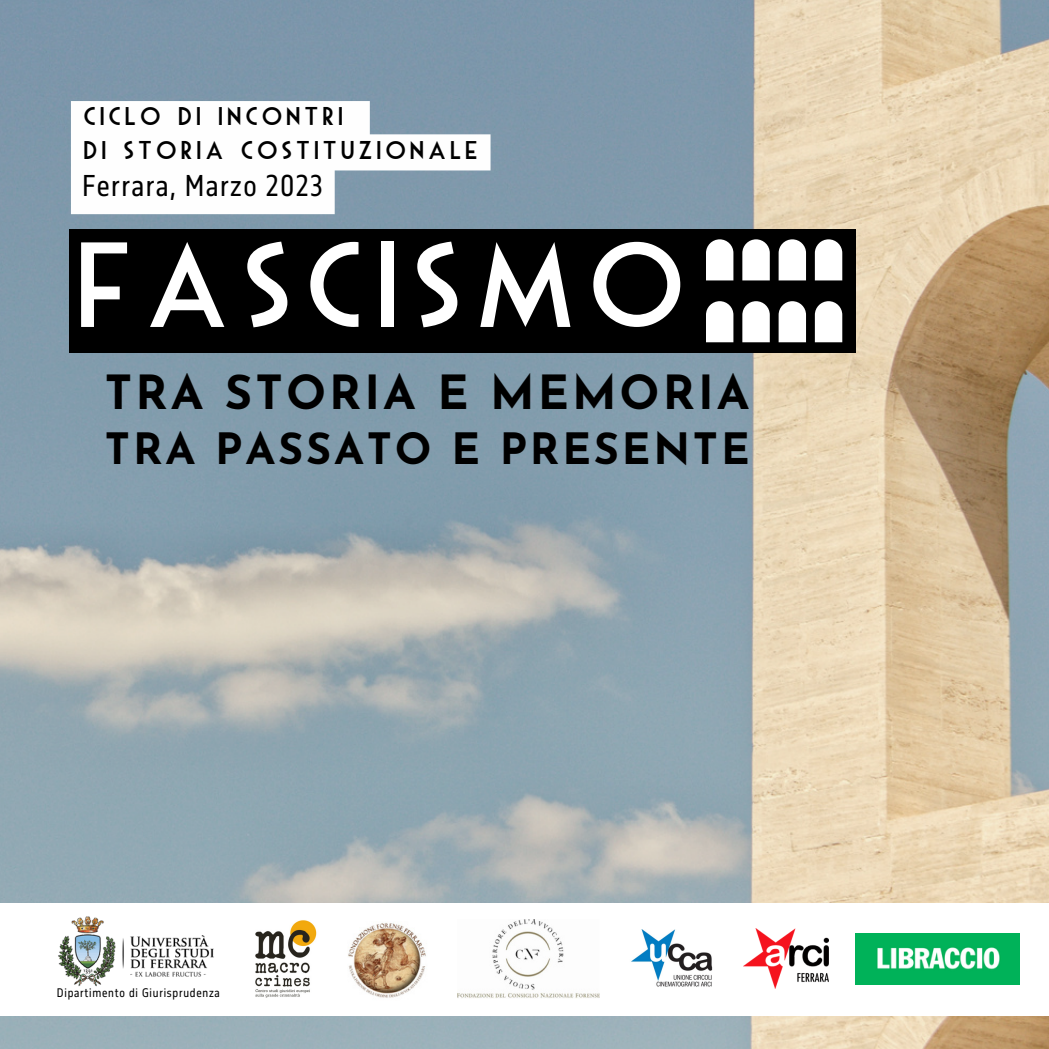
<style>
.page{position:relative;width:1049px;height:1049px;background:#fff}
.page>*{position:absolute;margin:0;border:0;box-sizing:border-box;transform-origin:0 0}
.t1{font:117.5px "Mouse Deco";color:#fff}
.t2{font:700 47px "Josefin Sans";letter-spacing:.065em;color:#000}
.t3{font:700 43px "Josefin Sans";letter-spacing:.065em;color:#000}
.t4{font:27.75px "November Condensed DL";letter-spacing:.05em;color:#000}
.t5{font:25px/33.2px "Mouse Deco";letter-spacing:.05em;color:#000}
.t6{font:11.5px "November Condensed DL";letter-spacing:.065em;color:#000}
</style>
<div class="page">
<img style="left:0;top:0;width:1048px;height:1048px">
<div style="left:0;top:903px;width:1047px;height:112px;background:#fff"></div>
<img style="left:348px;top:923px;width:78px;height:75px">
<img style="left:631px;top:929px;width:82px;height:58px">
<img style="left:855px;top:933px;width:163px;height:50px">
<img style="left:743px;top:928px;width:85px;height:60px">
<img style="left:457px;top:919px;width:142px;height:78px">
<img style="left:58px;top:916px;width:156px;height:71px">
<img style="left:255px;top:920px;width:62px;height:78px">
<svg style="left:71px;top:101px;width:419px;height:113px"></svg>
<div style="left:70px;top:229px;width:785px;height:124px;background:#000"></div>
<svg style="left:706px;top:239px;width:27px;height:41px"></svg>
<svg style="left:742px;top:239px;width:27px;height:41px"></svg>
<svg style="left:778px;top:239px;width:27px;height:41px"></svg>
<svg style="left:814px;top:239px;width:28px;height:41px"></svg>
<svg style="left:706px;top:301px;width:27px;height:41px"></svg>
<svg style="left:742px;top:301px;width:27px;height:41px"></svg>
<svg style="left:778px;top:301px;width:27px;height:41px"></svg>
<svg style="left:814px;top:301px;width:28px;height:41px"></svg>
<p class="t5" style="left:82px;top:102px;width:398px">CICLO DI INCONTRI<br>DI STORIA COSTITUZIONALE</p>
<p class="t4" style="left:82px;top:166px;width:242px">Ferrara, Marzo 2023</p>
<h1 class="t1" style="left:70px;top:241px;width:623px">FASCISMO</h1>
<h2 class="t2" style="left:105px;top:373px;width:646px">TRA STORIA E MEMORIA</h2>
<h3 class="t3" style="left:105px;top:431px;width:646px">TRA PASSATO E PRESENTE</h3>
<p class="t6" style="left:57px;top:984px;width:164px">Dipartimento di Giurisprudenza</p>
</div>
